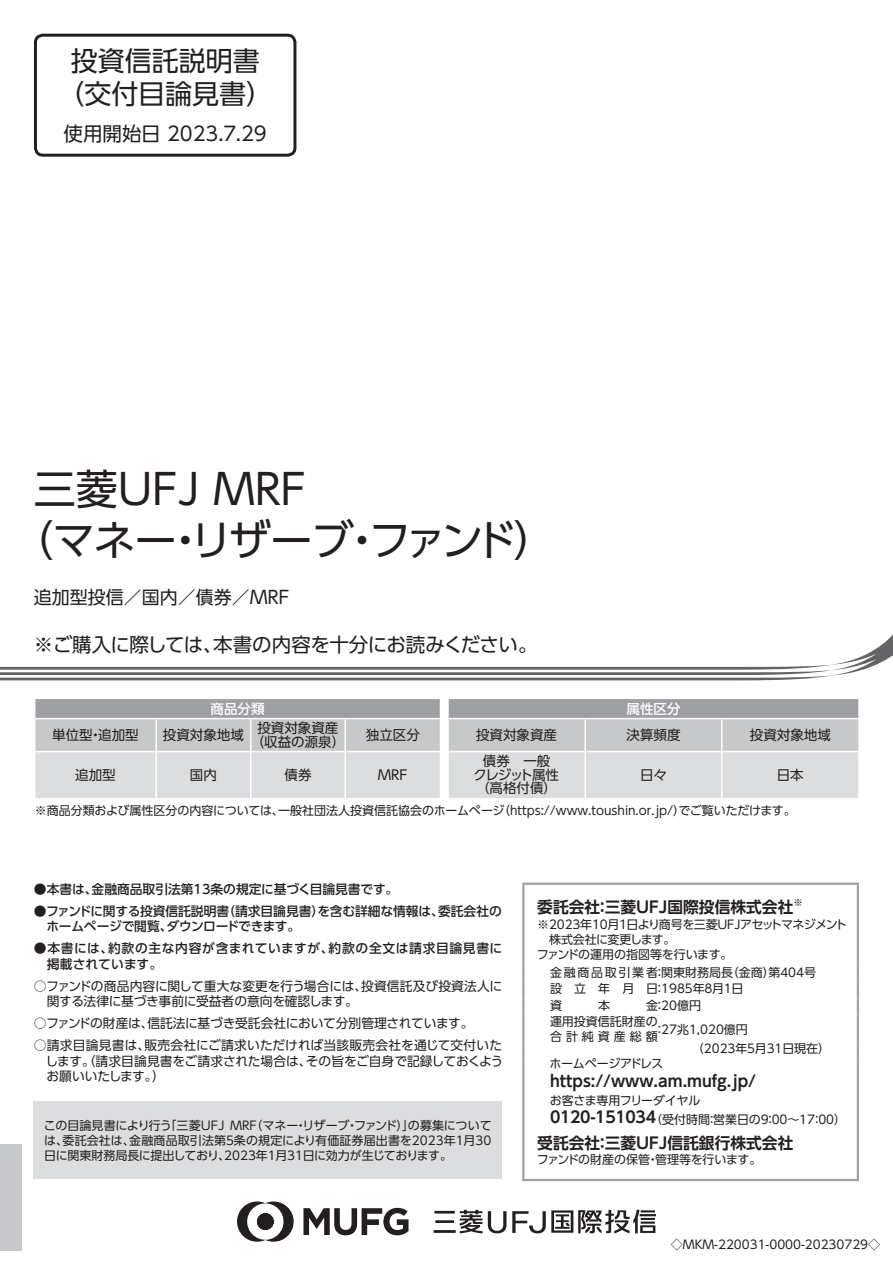
<style>
.page{position:relative;width:893px;height:1263px;background:#fff}
.page>*{position:absolute;margin:0;border:0;box-sizing:border-box;transform-origin:0 0}
.t1{font:42px/51px "UD Shin Go Pro";letter-spacing:-.115em;color:#231f20}
.t2{font:27px/33px "UD Shin Go Pro";color:#231f20;text-align:center}
.t3{font:19.5px "UD Shin Go Pro";letter-spacing:-.025em;color:#231f20}
.t4{font:19.5px "UD Shin Go Pro";letter-spacing:-.005em;color:#231f20}
.t5{font:18px "UD Shin Go Pro";color:#231f20}
.t6{font:700 15.75px "UD Shin Go Pro De";color:#231f20}
.t7{font:13.5px/13.5px "UD Shin Go Pro";color:#231f20;text-align:center}
.t8{font:500 13.5px "UD Shin Go Pro";color:#fff}
.t9{font:12.75px/15.8px "UD Shin Go Pro";letter-spacing:-.01em;color:#231f20}
.t10{font:500 12.75px/15.8px "UD Shin Go Pro";color:#231f20}
.t11{font:500 12.75px/15.8px "UD Shin Go Pro";letter-spacing:.045em;color:#231f20}
.t12{font:12px/16.5px "UD Shin Go Pro";color:#231f20}
.t13{font:12px "UD Shin Go Pro";letter-spacing:-.06em;color:#231f20}
.t14{font:12px "UD Shin Go Pro";letter-spacing:-.025em;color:#231f20}
.t15{font:12px "UD Shin Go Pro";letter-spacing:-.045em;color:#231f20}
.t16{font:12px "UD Shin Go Pro";letter-spacing:-.03em;color:#231f20}
.t17{font:12px "UD Shin Go Pro";letter-spacing:.335em;color:#231f20}
.s1{font-family:"UD Shin Go Pro De";font-weight:700;font-size:15.75px}
</style>
<div class="page">
<svg style="left:0;top:635px;width:893px;height:45px"></svg>
<div style="left:34px;top:34px;width:262px;height:123px;border:3px solid #231f20;border-radius:8px"></div>
<svg style="left:35px;top:699px;width:823px;height:99px;background:#cbccce"></svg>
<div style="left:34px;top:1101px;width:468px;height:78px;background:#dcdddf"></div>
<div style="left:0;top:1144px;width:21px;height:107px;background:#c7c8ca"></div>
<svg style="left:303px;top:1208px;width:105px;height:27px"></svg>
<svg style="left:237px;top:1201px;width:57px;height:41px"></svg>
<hr style="left:435px;top:1220px;width:19px;height:3px;background:#231f20">
<hr style="left:434px;top:1230px;width:22px;height:3px;background:#231f20">
<hr style="left:434px;top:1211px;width:21px;height:2px;background:#231f20">
<svg style="left:460px;top:1210px;width:22px;height:23px"></svg>
<svg style="left:488px;top:1210px;width:168px;height:23px"></svg>
<hr style="left:522px;top:882px;width:337px;height:3px;background:#9d9fa2">
<hr style="left:522px;top:885px;width:2px;height:81px;background:#9d9fa2">
<hr style="left:857px;top:885px;width:2px;height:81px;background:#9d9fa2">
<svg style="left:522px;top:966px;width:2px;height:50px"></svg>
<svg style="left:857px;top:966px;width:2px;height:50px"></svg>
<hr style="left:522px;top:1016px;width:2px;height:27px;background:#9d9fa2">
<hr style="left:857px;top:1016px;width:2px;height:27px;background:#9d9fa2">
<svg style="left:522px;top:1043px;width:2px;height:15px"></svg>
<svg style="left:857px;top:1043px;width:2px;height:15px"></svg>
<hr style="left:522px;top:1058px;width:2px;height:77px;background:#9d9fa2">
<hr style="left:857px;top:1058px;width:2px;height:77px;background:#9d9fa2">
<hr style="left:522px;top:1135px;width:2px;height:44px;background:#9d9fa2">
<hr style="left:857px;top:1135px;width:2px;height:44px;background:#9d9fa2">
<hr style="left:522px;top:1179px;width:337px;height:2px;background:#9d9fa2">
<h2 class="t2" style="left:57px;top:43px;width:217px">投資信託説明書（交付目論見書）</h2>
<h3 class="t4" style="left:64px;top:118px;width:205px">使用開始日 2023.７.29</h3>
<h1 class="t1" style="left:11px;top:462px;width:546px;text-indent:22px">三菱ＵＦＪ ＭＲＦ<br>（マネー・リザーブ・ファンド）</h1>
<h3 class="t5" style="left:34px;top:582px;width:261px">追加型投信／国内／債券／ＭＲＦ</h3>
<h3 class="t3" style="left:34px;top:628px;width:505px">※ご購入に際しては、本書の内容を十分にお読みください。</h3>
<p class="t8" style="left:211px;top:698px;width:55px">商品分類</p>
<p class="t8" style="left:626px;top:698px;width:55px">属性区分</p>
<p class="t7" style="left:52px;top:728px;width:88px">単位型・追加型</p>
<p class="t7" style="left:163px;top:728px;width:83px">投資対象地域</p>
<p class="t7" style="left:251px;top:721px;width:96px">投資対象資産（収益の源泉）</p>
<p class="t7" style="left:366px;top:728px;width:55px">独立区分</p>
<p class="t7" style="left:476px;top:728px;width:82px">投資対象資産</p>
<p class="t7" style="left:626px;top:728px;width:55px">決算頻度</p>
<p class="t7" style="left:750px;top:728px;width:82px">投資対象地域</p>
<p class="t7" style="left:75px;top:768px;width:42px">追加型</p>
<p class="t7" style="left:190px;top:768px;width:28px">国内</p>
<p class="t7" style="left:284px;top:768px;width:28px">債券</p>
<p class="t7" style="left:378px;top:768px;width:34px">ＭＲＦ</p>
<p class="t7" style="left:474px;top:754px;width:87px">債券　一般<br>クレジット属性（高格付債）</p>
<p class="t7" style="left:640px;top:768px;width:28px">日々</p>
<p class="t7" style="left:777px;top:768px;width:28px">日本</p>
<p class="t12" style="left:35px;top:802px;width:762px">※商品分類および属性区分の内容については、一般社団法人投資信託協会のホームページ（https://www.toushin.or.jp/）でご覧いただけます。</p>
<p class="t10" style="left:34px;top:881px;width:366px">●本書は、金融商品取引法第13条の規定に基づく目論見書です。</p>
<p class="t10" style="left:46px;top:902px;width:457px;text-indent:-12px">●ファンドに関する投資信託説明書（請求目論見書）を含む詳細な情報は、委託会社のホームページで閲覧、ダウンロードできます。</p>
<p class="t11" style="left:47px;top:940px;width:457px;text-indent:-13px">●本書には、約款の主な内容が含まれていますが、約款の全文は請求目論見書に掲載されています。</p>
<p class="t9" style="left:47px;top:977px;width:457px;text-indent:-13px">○ファンドの商品内容に関して重大な変更を行う場合には、投資信託及び投資法人に関する法律に基づき事前に受益者の意向を確認します。</p>
<p class="t9" style="left:34px;top:1015px;width:441px">○ファンドの財産は、信託法に基づき受託会社において分別管理されています。</p>
<p class="t9" style="left:45px;top:1037px;width:459px;text-align:justify;text-indent:-12px">○請求目論見書は、販売会社にご請求いただければ当該販売会社を通じて交付いたします。（請求目論見書をご請求された場合は、その旨をご自身で記録しておくようお願いいたします。）</p>
<p class="t12" style="left:44px;top:1117px;width:449px;line-height:15px;text-align:justify">この目論見書により行う「三菱ＵＦＪ ＭＲＦ（マネー・リザーブ・ファンド）」の募集については、委託会社は、金融商品取引法第５条の規定により有価証券届出書を2023年１月30日に関東財務局長に提出しており、2023年１月31日に効力が生じております。</p>
<h3 class="t6" style="left:537px;top:894px;width:267px">委託会社：三菱ＵＦＪ国際投信株式会社<sup>※</sup></h3>
<p class="t13" style="left:537px;top:914px;width:311px">※2023年10月１日より商号を三菱ＵＦＪアセットマネジメント</p>
<p class="t15" style="left:549px;top:929px;width:128px">株式会社に変更します。</p>
<p class="t14" style="left:537px;top:944px;width:197px">ファンドの運用の指図等を行います。</p>
<p class="t12" style="left:550px;top:964px;width:268px">金融商品取引業者：関東財務局長（金商）第404号設 立 年 月 日：1985年８月１日<br>資</p>
<p class="t12" style="left:550px;top:997px;width:153px;text-indent:96px">金：20億円運用投資信託財産の</p>
<p class="t17" style="left:550px;top:1027px;width:109px">合計純資産総額</p>
<p class="t12" style="left:692px;top:1019px;width:140px;line-height:19.5px;text-indent:-38px">：27兆1,020億円<br>（2023年５月31日現在）</p>
<p class="t16" style="left:550px;top:1054px;width:115px">ホームページアドレス</p>
<h3 class="t6" style="left:550px;top:1068px;width:208px">https://www.am.mufg.jp/</h3>
<p class="t12" style="left:550px;top:1091px;width:298px;line-height:18.8px">お客さま専用フリーダイヤル<br><span class="s1">0120-151034</span>（受付時間：営業日の９：00～17：00）</p>
<h3 class="t6" style="left:537px;top:1130px;width:258px">受託会社：三菱ＵＦＪ信託銀行株式会社</h3>
<p class="t12" style="left:537px;top:1150px;width:226px">ファンドの財産の保管・管理等を行います。</p>
<p class="t12" style="left:598px;top:997px;width:13px">本</p>
<p class="t12" style="left:671px;top:1235px;width:211px">◇MKM-220031-0000-20230729◇</p>
</div>
